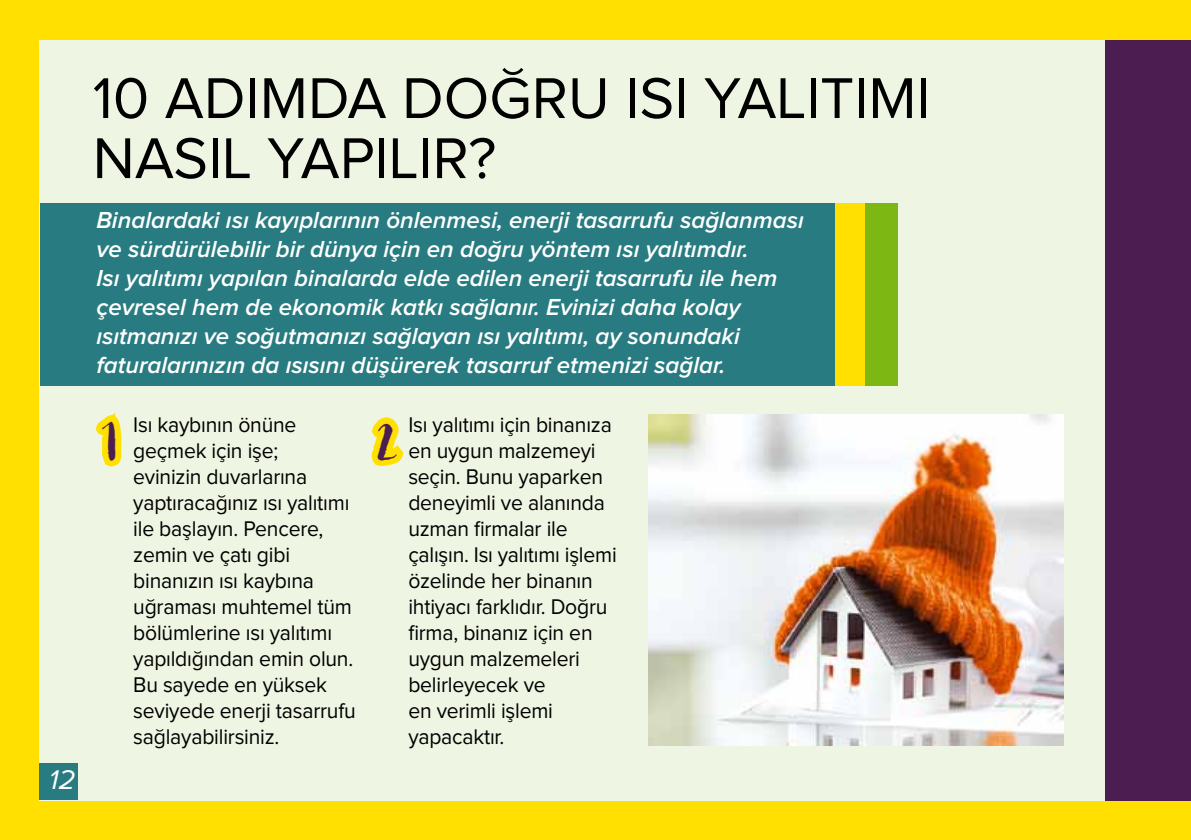
<style>
.page{position:relative;width:1191px;height:840px;background:#fff}
.page>*{position:absolute;margin:0;border:0;box-sizing:border-box;transform-origin:0 0}
.t1{font:59.6px/60px "Proxima Nova";color:#000}
.t2{font:italic 28px "Proxima Nova";color:#fff}
.t3{font:italic 600 24px/28.8px "Proxima Nova";color:#fff}
.t4{font:24px "Nightingale";color:#4c1d51}
.t5{font:22px/26px "Proxima Nova";letter-spacing:-.01em;color:#000;scale:.96 1}
</style>
<div class="page">
<div style="left:0;top:0;width:1191px;height:839px;background:#ffe000"></div>
<div style="left:40px;top:40px;width:1151px;height:759px;background:#eef5e3"></div>
<div style="left:1106px;top:40px;width:85px;height:759px;background:#4c1d51"></div>
<div style="left:40px;top:203px;width:798px;height:183px;background:#287c81"></div>
<div style="left:835px;top:203px;width:32px;height:183px;background:#ffe000"></div>
<div style="left:865px;top:203px;width:33px;height:183px;background:#7db713"></div>
<svg style="left:95px;top:413px;width:27px;height:54px"></svg>
<svg style="left:371px;top:417px;width:33px;height:49px"></svg>
<img style="left:648px;top:414px;width:415px;height:331px">
<div style="left:40px;top:763px;width:38px;height:36px;background:#287c81"></div>
<p class="t2" style="left:49px;top:766px;width:27px">12</p>
<h1 class="t1" style="left:93px;top:71px;width:839px">10 ADIMDA DOĞRU ISI YALITIMI<br>NASIL YAPILIR?</h1>
<p class="t3" style="left:96px;top:207px;width:709px">Binalardaki ısı kayıplarının önlenmesi, enerji tasarrufu sağlanması ve sürdürülebilir bir dünya için en doğru yöntem ısı yalıtımdır.<br>Isı yalıtımı yapılan binalarda elde edilen enerji tasarrufu ile hem çevresel hem de ekonomik katkı sağlanır. Evinizi daha kolay ısıtmanızı ve soğutmanızı sağlayan ısı yalıtımı, ay sonundaki faturalarınızın da ısısını düşürerek tasarruf etmenizi sağlar.</p>
<p class="t5" style="left:133px;top:412px;width:233px">Isı kaybının önüne geçmek için işe;<br>evinizin duvarlarına yaptıracağınız ısı yalıtımı ile başlayın. Pencere, zemin ve çatı gibi binanızın ısı kaybına uğraması muhtemel tüm bölümlerine ısı yalıtımı yapıldığından emin olun.<br>Bu sayede en yüksek seviyede enerji tasarrufu sağlayabilirsiniz.</p>
<p class="t5" style="left:408px;top:412px;width:219px">Isı yalıtımı için binanıza en uygun malzemeyi seçin. Bunu yaparken deneyimli ve alanında uzman firmalar ile çalışın. Isı yalıtımı işlemi özelinde her binanın ihtiyacı farklıdır. Doğru firma, binanız için en uygun malzemeleri belirleyecek ve<br>en verimli işlemi yapacaktır.</p>
<p class="t4" style="left:102px;top:424px;width:16px">1</p>
<p class="t4" style="left:377px;top:424px;width:19px">2</p>
</div>
